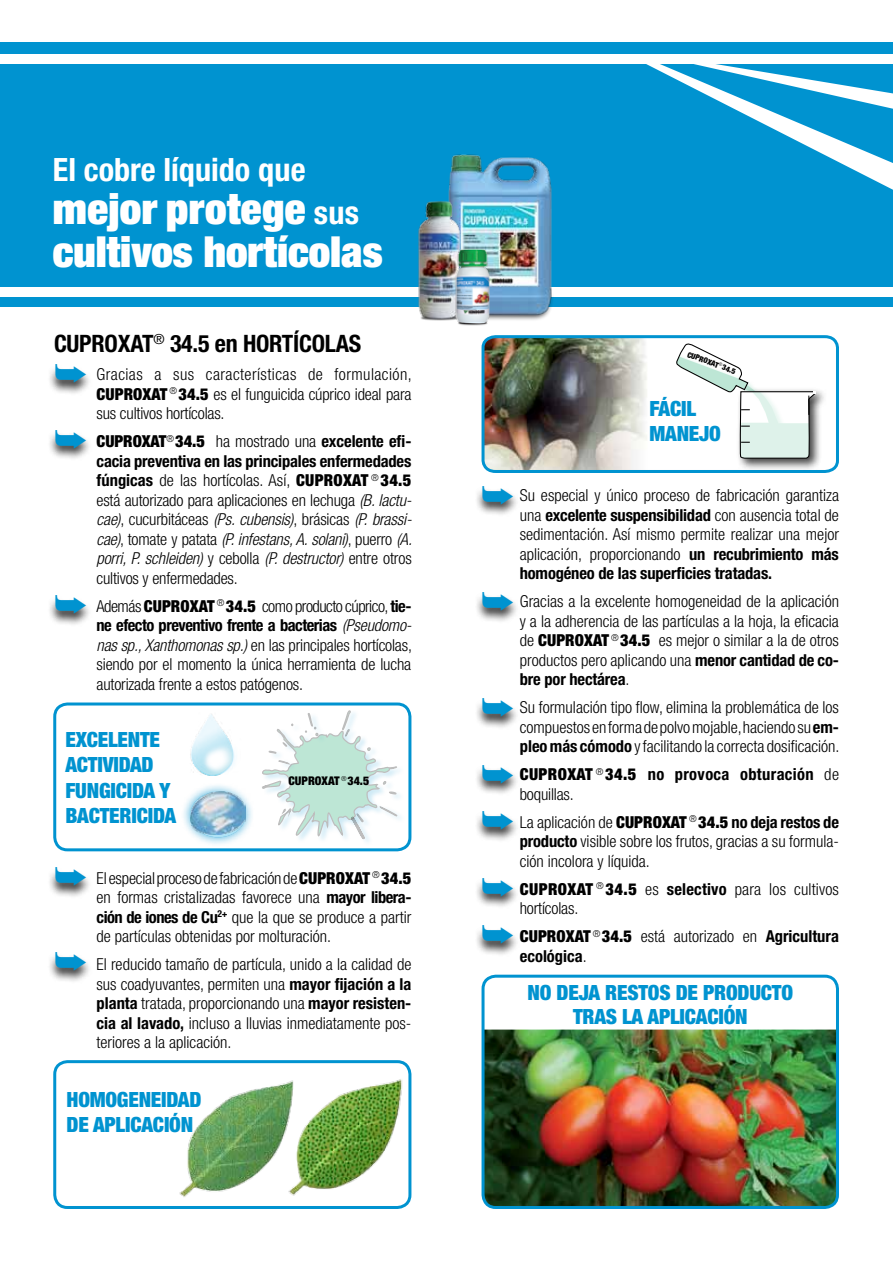
<style>
.page{position:relative;width:893px;height:1263px;background:#fff}
.page>*{position:absolute;margin:0;border:0;box-sizing:border-box;transform-origin:0 0}
.t1{font:900 condensed 42.9px/42.9px "Helvetica Neue LT Std";color:#fff}
.t2{font:700 condensed 32.1px "Helvetica Neue LT Std";color:#fff}
.t3{font:700 condensed 24px "Helvetica Neue LT Std";letter-spacing:-.01em;color:#000}
.t4{font:900 condensed 21px/25.2px "Helvetica Neue LT Std";letter-spacing:-.01em;color:#0093d0}
.t5{font:300 condensed 16.5px/19.5px "Helvetica Neue LT Std";color:#000;text-align:justify}
.t6{font:700 condensed 16.5px/19.5px "Helvetica Neue LT Std";letter-spacing:.02em;color:#000}
.t7{font:900 condensed 12px "Helvetica Neue LT Std";color:#000}
.t8{font:900 condensed 7.65px "Helvetica Neue LT Std";color:#000}
.s1{font-weight:700;font-size:32.1px}
.s2{font-weight:900}
.s3{font-weight:700}
.s4{font-style:italic}
.s5{font-weight:300}
</style>
<div class="page">
<div style="left:475px;top:485px;width:46px;height:33px;background:#000;opacity:.75"></div>
<div style="left:475px;top:591px;width:46px;height:33px;background:#000;opacity:.75"></div>
<div style="left:475px;top:697px;width:46px;height:33px;background:#000;opacity:.75"></div>
<div style="left:475px;top:810px;width:46px;height:33px;background:#000;opacity:.75"></div>
<div style="left:475px;top:764px;width:46px;height:33px;background:#000;opacity:.75"></div>
<div style="left:475px;top:877px;width:46px;height:33px;background:#000;opacity:.75"></div>
<div style="left:475px;top:924px;width:46px;height:33px;background:#000;opacity:.75"></div>
<img style="left:481px;top:335px;width:358px;height:138px">
<div style="left:53px;top:702px;width:358px;height:149px;border:3px solid #0093d0;border-radius:13px"></div>
<img style="left:485px;top:1029px;width:350px;height:176px">
<div style="left:481px;top:975px;width:358px;height:234px;border:3px solid #0093d0;border-radius:13px"></div>
<div style="left:53px;top:1060px;width:358px;height:149px;border:3px solid #0093d0;border-radius:13px"></div>
<div style="left:0;top:42px;width:893px;height:265px;background:#0093d0"></div>
<div style="left:0;top:54px;width:893px;height:10px;background:#fff"></div>
<svg style="left:646px;top:64px;width:247px;height:126px"></svg>
<div style="left:0;top:287px;width:893px;height:10px;background:#fff"></div>
<div style="left:47px;top:866px;width:46px;height:33px;background:#000;opacity:.75"></div>
<div style="left:47px;top:951px;width:46px;height:33px;background:#000;opacity:.75"></div>
<div style="left:47px;top:364px;width:46px;height:32px;background:#000;opacity:.75"></div>
<div style="left:47px;top:429px;width:46px;height:33px;background:#000;opacity:.75"></div>
<div style="left:47px;top:594px;width:46px;height:33px;background:#000;opacity:.75"></div>
<img style="left:179px;top:1073px;width:230px;height:128px">
<svg style="left:262px;top:710px;width:137px;height:130px"></svg>
<img style="left:157px;top:702px;width:101px;height:74px">
<div style="left:181px;top:782px;width:74px;height:65px;background:#0093d0;opacity:.75"></div>
<svg style="left:189px;top:789px;width:57px;height:50px"></svg>
<img style="left:190px;top:792px;width:56px;height:43px">
<div style="left:736px;top:387px;width:92px;height:84px;background:#000;opacity:.75"></div>
<svg style="left:676px;top:342px;width:140px;height:117px"></svg>
<img style="left:448px;top:154px;width:119px;height:186px">
<img style="left:418px;top:199px;width:45px;height:122px">
<img style="left:438px;top:228px;width:66px;height:107px">
<svg style="left:483px;top:486px;width:30px;height:18px"></svg>
<svg style="left:483px;top:592px;width:30px;height:19px"></svg>
<svg style="left:483px;top:698px;width:30px;height:19px"></svg>
<svg style="left:483px;top:811px;width:30px;height:19px"></svg>
<svg style="left:483px;top:764px;width:30px;height:19px"></svg>
<svg style="left:483px;top:877px;width:30px;height:67px"></svg>
<svg style="left:55px;top:867px;width:31px;height:19px"></svg>
<svg style="left:55px;top:952px;width:31px;height:19px"></svg>
<svg style="left:55px;top:364px;width:31px;height:85px"></svg>
<svg style="left:55px;top:595px;width:31px;height:19px"></svg>
<h2 class="t2" style="left:53px;top:150px;width:254px">El cobre líquido que</h2>
<h1 class="t1" style="left:53px;top:186px;width:331px">mejor protege <span class="s1">sus </span>cultivos hortícolas</h1>
<h3 class="t3" style="left:54px;top:329px;width:308px">CUPROXAT<sup>®</sup> 34.5 en HORTÍCOLAS</h3>
<p class="t5" style="left:97px;top:365px;width:317px">Gracias a sus características de formulación, <span class="s2">CUPROXAT</span> <sup>®</sup> <span class="s2">34.5</span> es el funguicida cúprico ideal para sus cultivos hortícolas.</p>
<p class="t5" style="left:97px;top:432px;width:317px"><span class="s2">CUPROXAT</span><sup>®</sup><span class="s2">34.5</span> ha mostrado una <span class="s3">excelente efi&shy;cacia preventiva en las principales enfermedades fúngicas</span> de las hortícolas. Así, <span class="s2">CUPROXAT</span> <sup>®</sup> <span class="s2">34.5 </span>está autorizado para aplicaciones en lechuga <span class="s4">(B. lactu&shy;cae)</span>, cucurbitáceas <span class="s4">(Ps. cubensis)</span>, brásicas <span class="s4">(P. brassi&shy;cae)</span>, tomate y patata <span class="s4">(P. infestans, A. solani)</span>, puerro <span class="s4">(A. porri, P. schleiden)</span> y cebolla <span class="s4">(P. destructor)</span> entre otros cultivos y enfermedades.</p>
<p class="t5" style="left:97px;top:596px;width:317px">Además <span class="s2">CUPROXAT</span> <sup>®</sup> <span class="s2">34.5</span> como producto cúprico, <span class="s3">tie&shy;ne efecto preventivo frente a bacterias</span> <span class="s4">(Pseudomo&shy;nas sp., Xanthomonas sp.)</span> en las principales hortícolas, siendo por el momento la única herramienta de lucha autorizada frente a estos patógenos.</p>
<p class="t4" style="left:65px;top:727px;width:86px">EXCELENTE<br>ACTIVIDAD<br>FUNGICIDA</p>
<p class="t4" style="left:159px;top:777px;width:12px">Y</p>
<p class="t4" style="left:65px;top:802px;width:23px">BACTERICIDA</p>
<p class="t7" style="left:288px;top:774px;width:82px">CUPROXAT <sup>®</sup>34.5</p>
<p class="t5" style="left:97px;top:868px;width:316px">El especial proceso de fabricación de <span class="s2">CUPROXAT</span> <sup>®</sup> <span class="s2">34.5 </span>en formas cristalizadas favorece una <span class="s3">mayor libera&shy;ción de iones de Cu</span><sup>2+</sup> que la que se produce a partir de partículas obtenidas por molturación.</p>
<p class="t5" style="left:97px;top:954px;width:316px">El reducido tamaño de partícula, unido a la calidad de sus coadyuvantes, permiten una <span class="s3">mayor fijación a la planta</span> tratada, proporcionando una <span class="s3">mayor resisten&shy;cia al lavado,</span> incluso a lluvias inmediatamente pos&shy;teriores a la aplicación.</p>
<p class="t4" style="left:66px;top:1086px;width:96px">HOMOGENEIDAD<br>DE APLICACI</p>
<p class="t4" style="left:169px;top:1112px;width:25px">ÓN</p>
<p class="t8" style="left:689px;top:350px;width:52px;rotate:20deg">CUPROXAT<sup>®</sup>34.5</p>
<p class="t4" style="left:649px;top:395px;width:72px">FÁCI L<br>MANEJO</p>
<p class="t5" style="left:520px;top:486px;width:321px">Su especial y único proceso de fabricación garantiza una <span class="s3">excelente suspensibilidad</span> con ausencia total de sedimentación. Así mismo permite realizar una mejor aplicación, proporcionando <span class="s3">un recubrimiento más homogéneo de las superficies tratadas.</span></p>
<p class="t5" style="left:520px;top:592px;width:321px">Gracias a la excelente homogeneidad de la aplicación y a la adherencia de las partículas a la hoja, la eficacia de <span class="s2">CUPROXAT</span> <sup>®</sup> <span class="s2">34.5</span> es mejor o similar a la de otros productos pero aplicando una <span class="s3">menor cantidad de co&shy;bre por hectárea</span>.</p>
<p class="t5" style="left:520px;top:698px;width:321px">Su formulación tipo flow, elimina la problemática de los compuestos en forma de polvo mojable, haciendo su <span class="s3">em&shy;pleomás cómodo</span> y facilitando la correcta dosificación.</p>
<p class="t6" style="left:520px;top:764px;width:321px"><span class="s2">CUPROXAT</span> <sup>®</sup> <span class="s2">34.5</span> no provoca obturación <span class="s5">de boquillas.</span></p>
<p class="t5" style="left:520px;top:812px;width:321px">La aplicación de <span class="s2">CUPROXAT</span> <sup>®</sup> <span class="s2">34.5</span> <span class="s3">no deja restos de producto</span> visible sobre los frutos, gracias a su formula&shy;ción incolora y líquida.</p>
<p class="t5" style="left:520px;top:879px;width:321px"><span class="s2">CUPROXAT</span> <sup>®</sup> <span class="s2">34.5</span> es <span class="s3">selectivo</span> para los cultivos hortícolas.</p>
<p class="t6" style="left:520px;top:926px;width:321px"><span class="s2">CUPROXAT</span> <sup>®</sup> <span class="s2">34.5</span> <span class="s5">está autorizado en</span> Agricultura ecológica<span class="s5">.</span></p>
<p class="t4" style="left:573px;top:980px;width:143px;line-height:23.7px;text-indent:-45px">NO DEJARESTOS DE PRODUCTO<br>TRAS LAAPLICACI</p>
<p class="t4" style="left:724px;top:1003px;width:25px">ÓN</p>
</div>
